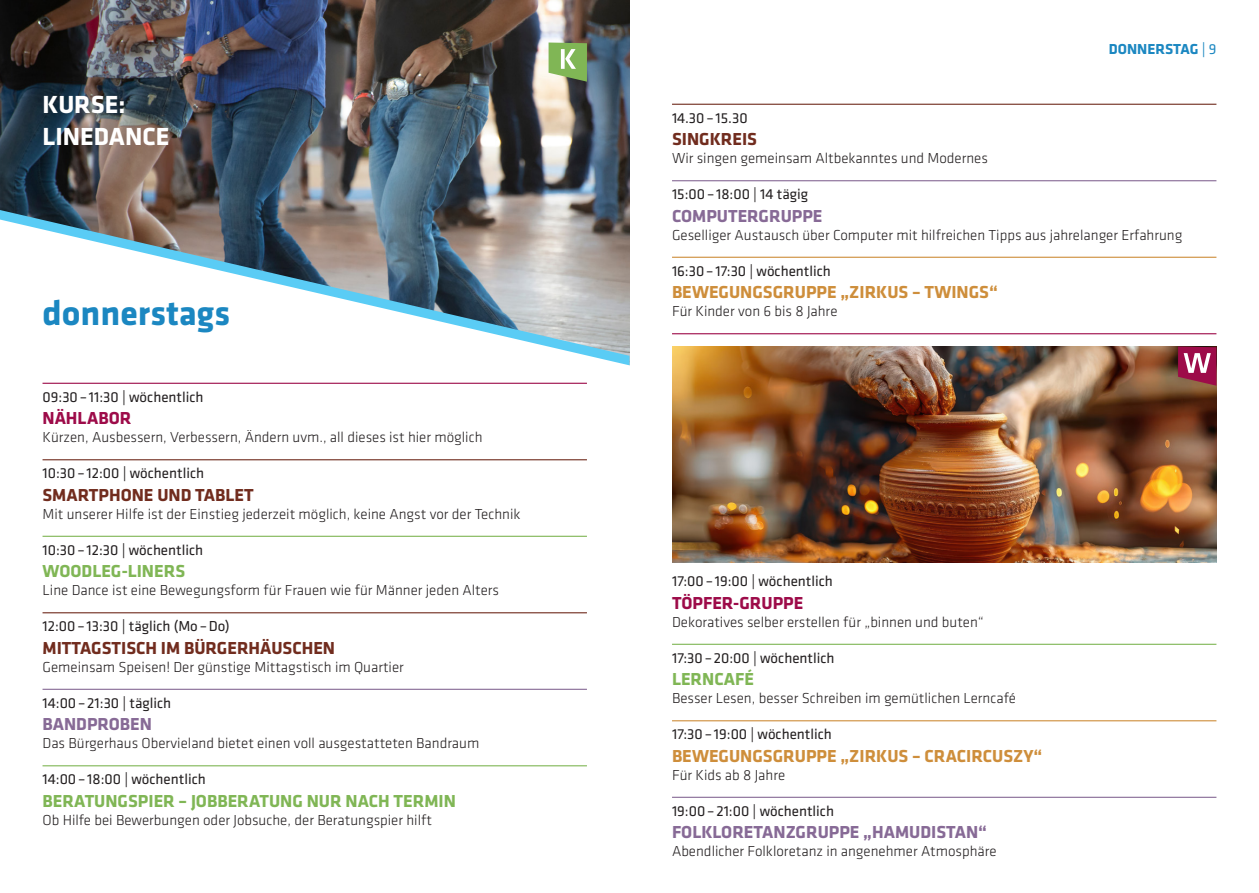
<style>
.page{position:relative;width:1259px;height:893px;background:#fff}
.page>*{position:absolute;margin:0;border:0;box-sizing:border-box;transform-origin:0 0}
.t1{font:700 36px "Klavika";color:#1b87c1}
.t2{font:700 25.65px "Klavika";color:#fff}
.t3{font:700 18px "Klavika";color:#ce8e3b}
.t4{font:700 18px "Klavika";color:#80b655}
.t5{font:700 18px "Klavika";color:#712c1e}
.t6{font:700 18px "Klavika";color:#876a96}
.t7{font:700 18px "Klavika";color:#9d0b49}
.t8{font:300 15px "Klavika";color:#231f20}
.t9{font:15px "Klavika";color:#231f20}
.t10{font:700 15px "Klavika";color:#1b87c1}
.s1{font-weight:400}
</style>
<div class="page">
<img style="left:0;top:0;width:629px;height:210px">
<img style="left:0;top:210px;width:629px;height:10px">
<svg style="left:2px;top:220px;width:628px;height:394px"></svg>
<hr style="left:43px;top:383px;width:544px;height:1px;background:#9d0b49">
<hr style="left:43px;top:459px;width:544px;height:1px;background:#712c1e">
<hr style="left:43px;top:536px;width:544px;height:1px;background:#80b655">
<hr style="left:43px;top:612px;width:544px;height:1px;background:#712c1e">
<hr style="left:43px;top:689px;width:544px;height:1px;background:#876a96">
<hr style="left:43px;top:765px;width:544px;height:1px;background:#80b655">
<hr style="left:672px;top:104px;width:544px;height:1px;background:#712c1e">
<hr style="left:672px;top:180px;width:544px;height:1px;background:#876a96">
<hr style="left:672px;top:257px;width:544px;height:1px;background:#ce8e3b">
<hr style="left:672px;top:333px;width:544px;height:1px;background:#9d0b49">
<hr style="left:672px;top:644px;width:544px;height:1px;background:#80b655">
<hr style="left:672px;top:720px;width:544px;height:1px;background:#ce8e3b">
<hr style="left:672px;top:797px;width:544px;height:1px;background:#876a96">
<svg style="left:548px;top:43px;width:39px;height:39px;background:#96be73"></svg>
<img style="left:672px;top:347px;width:544px;height:215px">
<svg style="left:1178px;top:347px;width:38px;height:39px"></svg>
<p class="t2" style="left:43px;top:86px;width:84px">KURSE:</p>
<p class="t2" style="left:43px;top:118px;width:128px">LINEDANCE</p>
<p class="t1" style="left:43px;top:287px;width:189px">donnerstags</p>
<p class="t9" style="left:43px;top:387px;width:163px">09:30– 11:30 | wöchentlich</p>
<p class="t7" style="left:43px;top:405px;width:90px">NÄHLABOR</p>
<p class="t8" style="left:43px;top:428px;width:441px">Kürzen, Ausbessern, Verbessern, Ändern uvm., all dieses ist hier möglich</p>
<p class="t9" style="left:43px;top:464px;width:163px">10:30– 12:00 | wöchentlich</p>
<p class="t5" style="left:43px;top:482px;width:213px">SMARTPHONE UND TABLET</p>
<p class="t8" style="left:43px;top:505px;width:479px">Mit unserer Hilfe ist der Einstieg jederzeit möglich, keine Angst vor der Technik</p>
<p class="t9" style="left:43px;top:540px;width:162px">10:30– 12:30 | wöchentlich</p>
<p class="t4" style="left:43px;top:558px;width:144px">WOODLEG-LINERS</p>
<p class="t8" style="left:43px;top:581px;width:458px">Line Dance ist eine Bewegungsform für Frauen wie für Männer jeden Alters</p>
<p class="t9" style="left:43px;top:617px;width:189px">12:00– 13:30 | täglich (Mo–Do)</p>
<p class="t5" style="left:43px;top:635px;width:294px">MITTAGSTISCH IM BÜRGERHÄUSCHEN</p>
<p class="t8" style="left:43px;top:658px;width:363px">Gemeinsam Speisen! Der günstige Mittagstisch im Quartier</p>
<p class="t9" style="left:43px;top:693px;width:130px">14:00– 21:30 | täglich</p>
<p class="t6" style="left:43px;top:711px;width:111px">BANDPROBEN</p>
<p class="t8" style="left:43px;top:734px;width:438px">Das Bürgerhaus Obervieland bietet einen voll ausgestatteten Bandraum</p>
<p class="t9" style="left:43px;top:770px;width:165px">14:00– 18:00 | wöchentlich</p>
<p class="t4" style="left:43px;top:788px;width:415px">BERATUNGSPIER – JOBBERATUNG NUR NACH TERMIN</p>
<p class="t8" style="left:43px;top:811px;width:391px">Ob Hilfe bei Bewerbungen oder Jobsuche, der Beratungspier hilft</p>
<p class="t10" style="left:1109px;top:38px;width:109px">DONNERSTAG <span class="s1">| 9</span></p>
<p class="t9" style="left:672px;top:108px;width:77px">14.30– 15.30</p>
<p class="t5" style="left:672px;top:126px;width:86px">SINGKREIS</p>
<p class="t8" style="left:672px;top:149px;width:317px">Wir singen gemeinsam Altbekanntes und Modernes</p>
<p class="t9" style="left:672px;top:185px;width:138px">15:00– 18:00 | 14 tägig</p>
<p class="t6" style="left:672px;top:203px;width:152px">COMPUTERGRUPPE</p>
<p class="t8" style="left:672px;top:226px;width:512px">Geselliger Austausch über Computer mit hilfreichen Tipps aus jahrelanger Erfahrung</p>
<p class="t9" style="left:672px;top:261px;width:160px">16:30– 17:30 | wöchentlich</p>
<p class="t3" style="left:672px;top:279px;width:327px">BEWEGUNGSGRUPPE „ZIRKUS – TWINGS“</p>
<p class="t8" style="left:672px;top:302px;width:167px">Für Kinder von 6 bis 8 Jahre</p>
<p class="t9" style="left:672px;top:572px;width:162px">17:00– 19:00 | wöchentlich</p>
<p class="t7" style="left:672px;top:590px;width:133px">TÖPFER-GRUPPE</p>
<p class="t8" style="left:672px;top:613px;width:313px">Dekoratives selber erstellen für „binnen und buten“</p>
<p class="t9" style="left:672px;top:648px;width:164px">17:30– 20:00 | wöchentlich</p>
<p class="t4" style="left:672px;top:666px;width:84px">LERNCAFÉ</p>
<p class="t8" style="left:672px;top:689px;width:345px">Besser Lesen, besser Schreiben im gemütlichen Lerncafé</p>
<p class="t9" style="left:672px;top:725px;width:161px">17:30– 19:00 | wöchentlich</p>
<p class="t3" style="left:672px;top:743px;width:372px">BEWEGUNGSGRUPPE „ZIRKUS – CRACIRCUSZY“</p>
<p class="t8" style="left:672px;top:766px;width:115px">Für Kids ab 8 Jahre</p>
<p class="t9" style="left:672px;top:801px;width:163px">19:00– 21:00 | wöchentlich</p>
<p class="t6" style="left:672px;top:819px;width:316px">FOLKLORETANZGRUPPE „HAMUDISTAN“</p>
<p class="t8" style="left:672px;top:842px;width:326px">Abendlicher Folkloretanz in angenehmer Atmosphäre</p>
</div>
